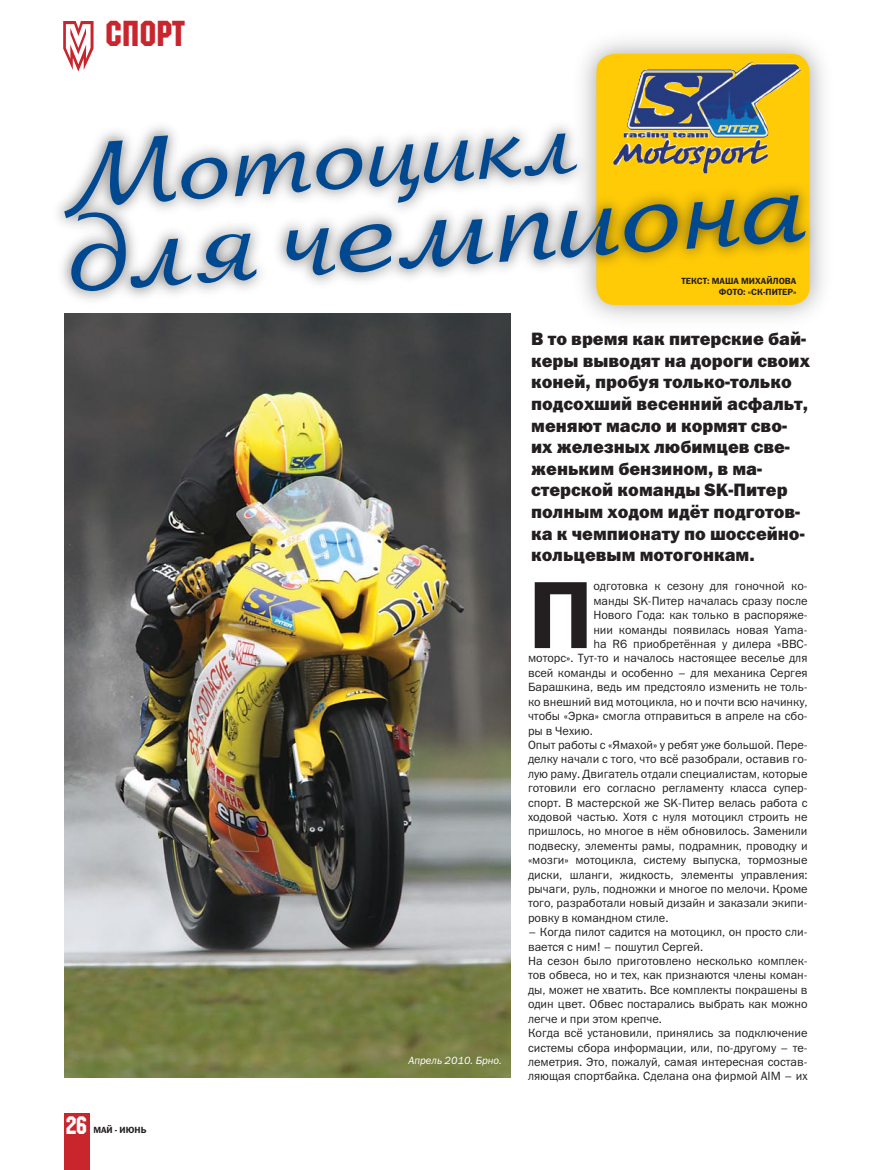
<style>
.page{position:relative;width:893px;height:1170px;background:#fff}
.page>*{position:absolute;margin:0;border:0;box-sizing:border-box;transform-origin:0 0}
.mm_zagBig{font:111px "Arbat C";color:#004990}
.mm_zagBig-2{font:96px "Arbat C";color:#004990}
.mm_newsText{font:96px "Franklin Gothic Demi C";color:#231f20}
.mm_vrez{font:36px "Machine C";color:#c9252d}
.t1{font:24px "Machine SPSL";color:#fff}
.mm_lid2{font:18px/21.6px "Franklin Gothic Heavy C";color:#231f20}
.mm_newsText-2{font:12px/14.4px "Franklin Gothic Book C";color:#231f20;text-align:justify}
.mm_body{font:italic 10.5px "Franklin Gothic Book C";color:#fff}
.mm_avtor{font:9px "Franklin Gothic Demi C";color:#231f20}
</style>
<div class="page">
<svg style="left:64px;top:21px;width:30px;height:51px"></svg>
<div style="left:64px;top:1113px;width:25px;height:56px;background:#c9252d"></div>
<img style="left:64px;top:314px;width:447px;height:763px">
<div style="left:573px;top:30px;width:261px;height:298px;background:#231f20;opacity:.41"></div>
<div style="left:596px;top:54px;width:214px;height:64px;background:#ffca06"></div>
<img style="left:627px;top:63px;width:174px;height:55px">
<div style="left:49px;top:118px;width:771px;height:189px;background:#231f20;opacity:.75"></div>
<p class="mm_vrez" style="left:105px;top:13px;width:81px">СПОРТ</p>
<p class="mm_zagBig-2" style="left:58px;top:124px;width:519px;rotate:-4deg">Мотоцикл</p>
<p class="mm_zagBig" style="left:63px;top:195px;width:742px;rotate:-4deg">для чемпиона</p>
<p class="mm_avtor" style="left:681px;top:276px;width:117px">ТЕКСТ: МАША МИХАЙЛОВА</p>
<p class="mm_avtor" style="left:719px;top:286px;width:79px">ФОТО: «СК-ПИТЕР»</p>
<p class="t1" style="left:66px;top:1111px;width:22px">26</p>
<p class="mm_avtor" style="left:93px;top:1124px;width:55px">МАЙ - ИЮНЬ</p>
<p class="mm_body" style="left:408px;top:1054px;width:95px">Апрель 2010. Брно.</p>
<p class="mm_lid2" style="left:531px;top:328px;width:280px">В то время как питерские бай&shy;керы выводят на дороги своих коней, пробуя только-только подсохший весенний асфальт, меняют масло и кормят сво&shy;их железных любимцев све&shy;женьким бензином, в ма&shy;стерской команды SK-Питер полным ходом идёт подготов&shy;ка к чемпионату по шоссейно&shy;кольцевым мотогонкам.</p>
<p class="mm_newsText" style="left:528px;top:560px;width:67px">П</p>
<p class="mm_newsText-2" style="left:593px;top:579px;width:216px">одготовка к сезону для гоночной ко-</p>
<p class="mm_newsText-2" style="left:593px;top:593px;width:216px">манды SK-Питер началась сразу после</p>
<p class="mm_newsText-2" style="left:593px;top:607px;width:216px">Нового Года: как только в распоряже-</p>
<p class="mm_newsText-2" style="left:593px;top:622px;width:216px">нии команды появилась новая Yama-</p>
<p class="mm_newsText-2" style="left:593px;top:636px;width:216px">ha R6 приобретённая у дилера «ВВС-</p>
<p class="mm_newsText-2" style="left:528px;top:651px;width:281px">моторс». Тут-то и началось настоящее веселье для</p>
<p class="mm_newsText-2" style="left:528px;top:665px;width:281px">всей команды и особенно – для механика Сергея</p>
<p class="mm_newsText-2" style="left:528px;top:679px;width:281px">Барашкина, ведь им предстояло изменить не толь-</p>
<p class="mm_newsText-2" style="left:528px;top:694px;width:281px">ко внешний вид мотоцикла, но и почти всю начинку,</p>
<p class="mm_newsText-2" style="left:528px;top:708px;width:281px">чтобы «Эрка» смогла отправиться в апреле на сбо-</p>
<p class="mm_newsText-2" style="left:528px;top:723px;width:66px">ры в Чехию.</p>
<p class="mm_newsText-2" style="left:528px;top:737px;width:281px">Опыт работы с «Ямахой» у ребят уже большой. Пере&shy;делку начали с того, что всё разобрали, оставив го&shy;лую раму. Двигатель отдали специалистам, которые готовили его согласно регламенту класса супер&shy;спорт. В мастерской же SK-Питер велась работа с ходовой частью. Хотя с нуля мотоцикл строить не пришлось, но многое в нём обновилось. Заменили подвеску, элементы рамы, подрамник, проводку и «мозги» мотоцикла, систему выпуска, тормозные диски, шланги, жидкость, элементы управления: рычаги, руль, подножки и многое по мелочи. Кроме того, разработали новый дизайн и заказали экипи&shy;ровку в командном стиле.</p>
<p class="mm_newsText-2" style="left:528px;top:924px;width:281px">– Когда пилот садится на мотоцикл, он просто сли&shy;вается с ним! – пошутил Сергей.</p>
<p class="mm_newsText-2" style="left:528px;top:953px;width:281px">На сезон было приготовлено несколько комплек&shy;тов обвеса, но и тех, как признаются члены коман&shy;ды, может не хватить. Все комплекты покрашены в один цвет. Обвес постарались выбрать как можно легче и при этом крепче.</p>
<p class="mm_newsText-2" style="left:528px;top:1025px;width:281px">Когда всё установили, принялись за подключение системы сбора информации, или, по-другому – те&shy;леметрия. Это, пожалуй, самая интересная состав&shy;ляющая спортбайка. Сделана она фирмой AIM – их</p>
</div>
